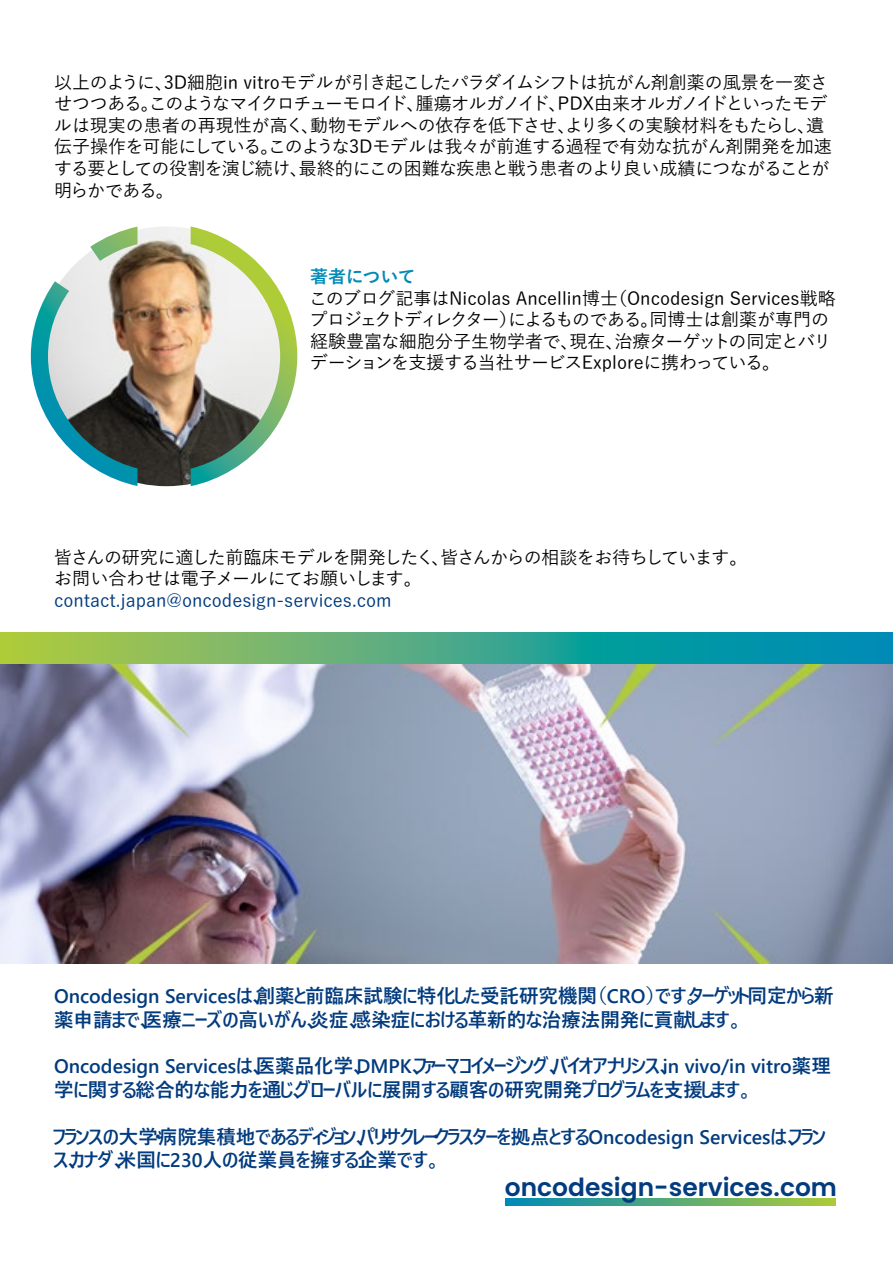
<style>
.page{position:relative;width:893px;height:1263px;background:#fff}
.page>*{position:absolute;margin:0;border:0;box-sizing:border-box;transform-origin:0 0}
.t1{font:600 24.9px "Poppins";color:#023b7e}
.t2{font:600 19.5px/23.4px "Yu Gothic UI";letter-spacing:-.005em;color:#023b7e}
.t3{font:500 18px/21.6px "Yu Gothic";letter-spacing:-.025em;color:#000}
.t4{font:500 18px/21.6px "Yu Gothic";color:#000}
.t5{font:500 18px "Yu Gothic";color:#023b7e}
.t6{font:700 18px "Yu Gothic";letter-spacing:-.02em;color:#008ab7}
</style>
<div class="page">
<img style="left:37px;top:226px;width:259px;height:260px;border-radius:130px">
<svg style="left:191px;top:226px;width:106px;height:260px"></svg>
<svg style="left:90px;top:227px;width:48px;height:34px"></svg>
<svg style="left:31px;top:281px;width:107px;height:205px"></svg>
<svg style="left:0;top:632px;width:893px;height:32px;background:#48a983"></svg>
<img style="left:0;top:664px;width:893px;height:300px">
<svg style="left:506px;top:1199px;width:329px;height:7px;background:#56aa78"></svg>
<p class="t3" style="left:54px;top:69px;width:779px">以上のように、3D細胞in vitroモデルが引き起こしたパラダイムシフトは抗がん剤創薬の風景を一変させつつある。このようなマイクロチューモロイド、腫瘍オルガノイド、PDX由来オルガノイドといったモデルは現実の患者の再現性が高く、動物モデルへの依存を低下させ、より多くの実験材料をもたらし、遺伝子操作を可能にしている。このような3Dモデルは我々が前進する過程で有効な抗がん剤開発を加速する要としての役割を演じ続け、最終的にこの困難な疾患と戦う患者のより良い成績につながることが明らかである。</p>
<p class="t6" style="left:310px;top:266px;width:107px">著者について</p>
<p class="t4" style="left:309px;top:285px;width:528px">このブログ記事はNicolas Ancellin博士（Oncodesign Services戦略プロジェクトディレクター）によるものである。同博士は創薬が専門の経験豊富な細胞分子生物学者で、現在、治療ターゲットの同定とバリデーションを支援する当社サービスExploreに携わっている。</p>
<p class="t3" style="left:54px;top:544px;width:695px">皆さんの研究に適した前臨床モデルを開発したく、皆さんからの相談をお待ちしています。お問い合わせは電子メールにてお願いします。</p>
<p class="t5" style="left:54px;top:584px;width:339px">contact.japan@oncodesign-services.com</p>
<p class="t2" style="left:54px;top:985px;width:781px">Oncodesign Servicesは、創薬と前臨床試験に特化した受託研究機関（CRO）です。ターゲット同定から新薬申請まで、医療ニーズの高いがん、炎症、感染症における革新的な治療法開発に貢献します。</p>
<p class="t2" style="left:54px;top:1055px;width:778px">Oncodesign Servicesは、医薬品化学、DMPK、ファーマコイメージング、バイオアナリシス、in vivo/in vitro薬理学に関する総合的な能力を通じ、グローバルに展開する顧客の研究開発プログラムを支援します。</p>
<p class="t2" style="left:53px;top:1125px;width:775px">フランスの大学・病院集積地であるディジョン、パリ・サクレー・クラスターを拠点とするOncodesign Servicesは、フランス、カナダ、米国に230人の従業員を擁する企業です。</p>
<h1 class="t1" style="left:505px;top:1173px;width:334px">oncodesign-services.com</h1>
</div>
